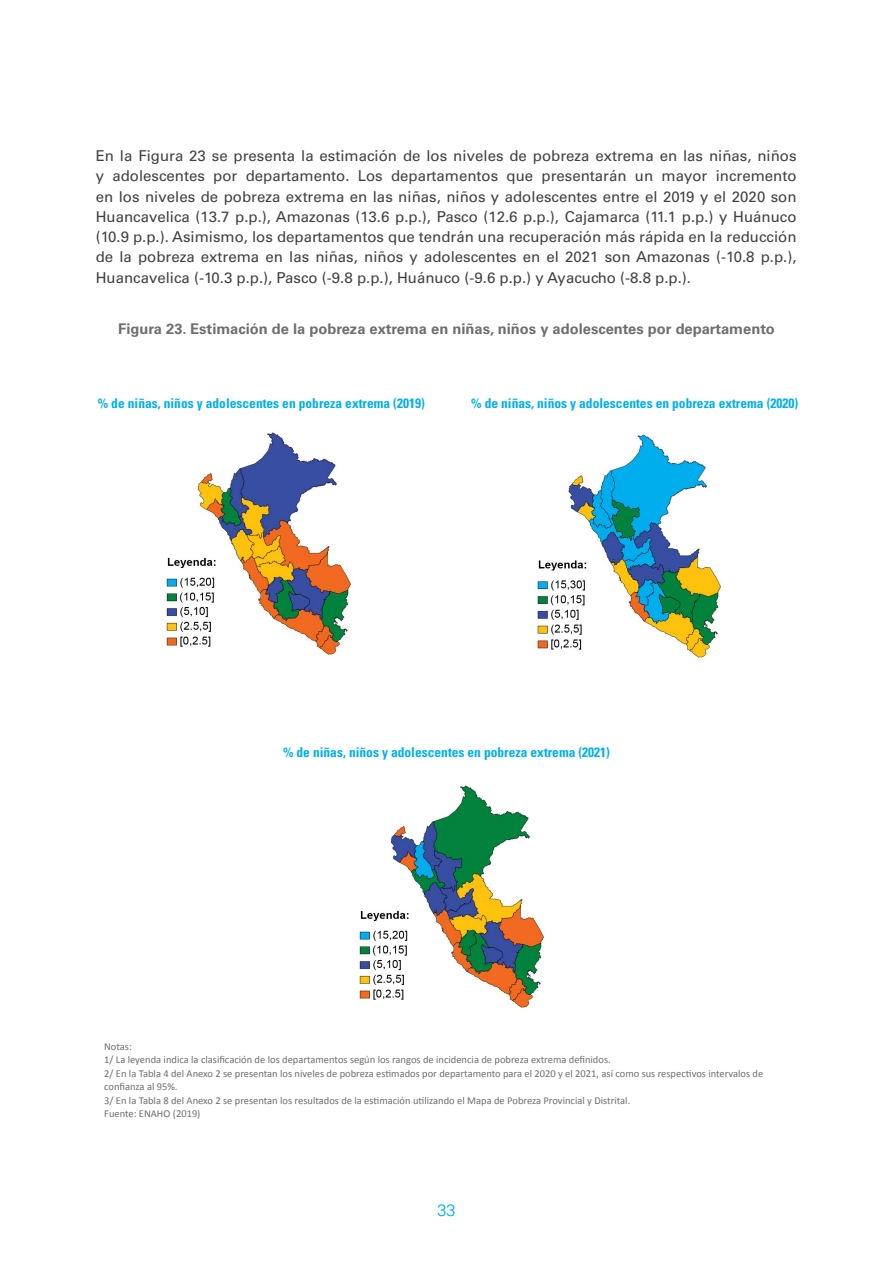
<style>
.page{position:relative;width:893px;height:1263px;background:#fff}
.page>*{position:absolute;margin:0;border:0;box-sizing:border-box;transform-origin:0 0}
.t1{font:300 16.5px "Univers";color:#00aeef}
.t2{font:15px/20.2px "Univers LT Std";color:#414042;text-align:justify}
.t3{font:700 14.7px "Univers LT Std";color:#6d6e71}
.t4{font:700 condensed 13.5px "Univers LT Std";color:#00aeef}
.t5{font:10.5px/13.5px "Calibri";color:#6d6e71}
</style>
<div class="page">
<img style="left:537px;top:434px;width:184px;height:224px">
<img style="left:166px;top:432px;width:185px;height:223px">
<img style="left:359px;top:785px;width:185px;height:223px">
<p class="t2" style="left:96px;top:146px;width:702px">En la Figura 23 se presenta la estimación de los niveles de pobreza extrema en las niñas, niños y adolescentes por departamento. Los departamentos que presentarán un mayor incremento en los niveles de pobreza extrema en las niñas, niños y adolescentes entre el 2019 y el 2020 son Huancavelica (13.7 p.p.), Amazonas (13.6 p.p.), Pasco (12.6 p.p.), Cajamarca (11.1 p.p.) y Huánuco (10.9 p.p.). Asimismo, los departamentos que tendrán una recuperación más rápida en la reducción de la pobreza extrema en las niñas, niños y adolescentes en el 2021 son Amazonas (-10.8 p.p.), Huancavelica (-10.3 p.p.), Pasco (-9.8 p.p.), Huánuco (-9.6 p.p.) y Ayacucho (-8.8 p.p.).</p>
<p class="t3" style="left:118px;top:320px;width:658px">Figura 23. Estimación de la pobreza extrema en niñas, niños y adolescentes por departamento</p>
<p class="t4" style="left:98px;top:395px;width:328px">% de niñas, niños y adolescentes en pobreza extrema (2019)</p>
<p class="t4" style="left:471px;top:395px;width:328px">% de niñas, niños y adolescentes en pobreza extrema (2020)</p>
<p class="t4" style="left:283px;top:744px;width:328px">% de niñas, niños y adolescentes en pobreza extrema (2021)</p>
<p class="t5" style="left:104px;top:1039px;width:661px">Notas:<br>1/ La leyenda indica la clasificación de los departamentos según los rangos de incidencia de pobreza extrema definidos.<br>2/ En la Tabla 4 del Anexo 2 se presentan los niveles de pobreza estimados por departamento para el 2020 y el 2021, así como sus respectivos intervalos de confianza al 95%.<br>3/ En la Tabla 8 del Anexo 2 se presentan los resultados de la estimación utilizando el Mapa de Pobreza Provincial y Distrital.<br>Fuente: ENAHO (2019)</p>
<p class="t1" style="left:437px;top:1200px;width:20px">33</p>
</div>
